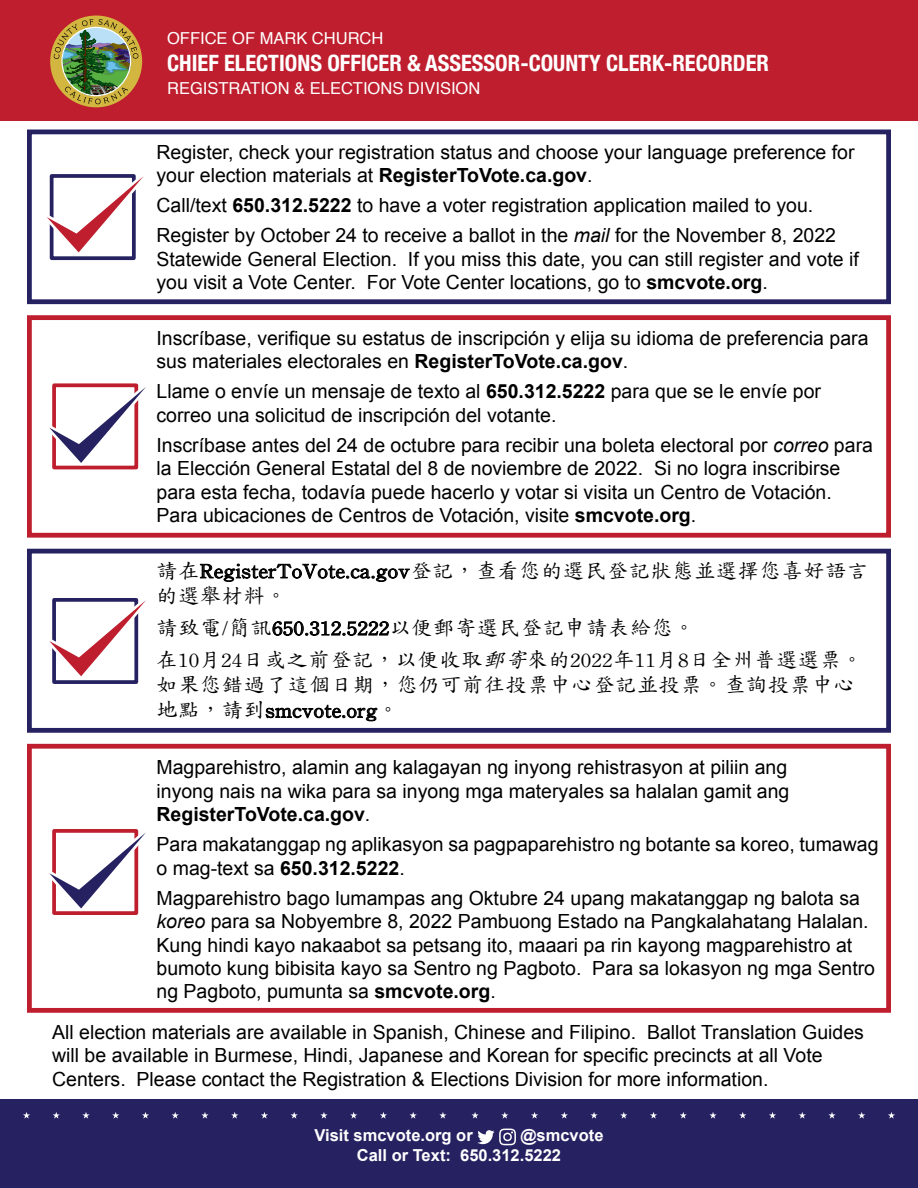
<style>
.page{position:relative;width:918px;height:1188px;background:#fff}
.page>*{position:absolute;margin:0;border:0;box-sizing:border-box;transform-origin:0 0}
.t1{font:700 condensed 22.5px "Helvetica Neue";color:#fff}
.t2{font:21px/25.2px "DF Kai Shu SB Estd BF";letter-spacing:.04em;color:#000}
.t3{font:19.5px/23.4px "Arial";color:#000}
.t4{font:700 16.5px/19.8px "Arial";color:#fff}
.t5{font:16.5px "Helvetica";color:#fff}
.s1{font-weight:700}
.s2{font-style:italic}
</style>
<div class="page">
<div style="left:0;top:0;width:918px;height:122px;background:#be1e2d"></div>
<div style="left:0;top:1099px;width:918px;height:89px;background:#262262"></div>
<svg style="left:23px;top:1112px;width:7px;height:7px"></svg>
<svg style="left:53px;top:1112px;width:7px;height:7px"></svg>
<svg style="left:82px;top:1112px;width:8px;height:7px"></svg>
<svg style="left:112px;top:1112px;width:7px;height:7px"></svg>
<svg style="left:142px;top:1112px;width:7px;height:7px"></svg>
<svg style="left:172px;top:1112px;width:7px;height:7px"></svg>
<svg style="left:201px;top:1112px;width:8px;height:7px"></svg>
<svg style="left:231px;top:1112px;width:7px;height:7px"></svg>
<svg style="left:261px;top:1112px;width:7px;height:7px"></svg>
<svg style="left:291px;top:1112px;width:7px;height:7px"></svg>
<svg style="left:320px;top:1112px;width:8px;height:7px"></svg>
<svg style="left:350px;top:1112px;width:7px;height:7px"></svg>
<svg style="left:380px;top:1112px;width:7px;height:7px"></svg>
<svg style="left:410px;top:1112px;width:7px;height:7px"></svg>
<svg style="left:439px;top:1112px;width:7px;height:7px"></svg>
<svg style="left:472px;top:1112px;width:7px;height:7px"></svg>
<svg style="left:501px;top:1112px;width:7px;height:7px"></svg>
<svg style="left:531px;top:1112px;width:7px;height:7px"></svg>
<svg style="left:561px;top:1112px;width:7px;height:7px"></svg>
<svg style="left:590px;top:1112px;width:8px;height:7px"></svg>
<svg style="left:620px;top:1112px;width:7px;height:7px"></svg>
<svg style="left:650px;top:1112px;width:7px;height:7px"></svg>
<svg style="left:680px;top:1112px;width:7px;height:7px"></svg>
<svg style="left:709px;top:1112px;width:8px;height:7px"></svg>
<svg style="left:739px;top:1112px;width:7px;height:7px"></svg>
<svg style="left:769px;top:1112px;width:7px;height:7px"></svg>
<svg style="left:799px;top:1112px;width:7px;height:7px"></svg>
<svg style="left:828px;top:1112px;width:8px;height:7px"></svg>
<svg style="left:858px;top:1112px;width:7px;height:7px"></svg>
<svg style="left:888px;top:1112px;width:7px;height:7px"></svg>
<svg style="left:477px;top:1129px;width:39px;height:16px"></svg>
<img style="left:50px;top:16px;width:92px;height:91px">
<div style="left:27px;top:130px;width:864px;height:174px;border:5px solid #262262"></div>
<div style="left:50px;top:174px;width:86px;height:86px;border:4px solid #262262"></div>
<svg style="left:47px;top:174px;width:97px;height:81px"></svg>
<div style="left:27px;top:549px;width:864px;height:184px;border:5px solid #262262"></div>
<div style="left:52px;top:598px;width:86px;height:86px;border:4px solid #262262"></div>
<svg style="left:49px;top:598px;width:97px;height:81px"></svg>
<div style="left:27px;top:744px;width:864px;height:269px;border:5px solid #be1e2d"></div>
<svg style="left:52px;top:829px;width:86px;height:86px"></svg>
<svg style="left:49px;top:830px;width:97px;height:81px"></svg>
<div style="left:27px;top:315px;width:864px;height:223px;border:5px solid #be1e2d"></div>
<svg style="left:52px;top:383px;width:86px;height:86px"></svg>
<svg style="left:49px;top:384px;width:97px;height:82px"></svg>
<p class="t5" style="left:167px;top:26px;width:218px">OFFICE OF MARK CHURCH</p>
<p class="t1" style="left:167px;top:45px;width:603px">CHIEF ELECTIONS OFFICER &amp; ASSESSOR-COUNTY CLERK-RECORDER</p>
<p class="t5" style="left:167px;top:75px;width:315px">REGISTRATION &amp; ELECTIONS DIVISION</p>
<p class="t3" style="left:157px;top:140px;width:700px">Register, check your registration status and choose your language preference for your election materials at <span class="s1">RegisterToVote.ca.gov</span>.</p>
<p class="t3" style="left:157px;top:191px;width:681px;line-height:30.2px">Call/text <span class="s1">650.312.5222</span> to have a voter registration application mailed to you.<br>Register by October 24 to receive a ballot in the <span class="s2">mail</span> for the November 8, 2022</p>
<p class="t3" style="left:157px;top:247px;width:704px">Statewide General Election. If you miss this date, you can still register and vote if you visit a Vote Center. For Vote Center locations, go to <span class="s1">smcvote.org</span>.</p>
<p class="t3" style="left:157px;top:327px;width:714px">Inscríbase, verifique su estatus de inscripción y elija su idioma de preferencia para sus materiales electorales en <span class="s1">RegisterToVote.ca.gov</span>.</p>
<p class="t3" style="left:157px;top:380px;width:666px">Llame o envíe un mensaje de texto al <span class="s1">650.312.5222</span> para que se le envíe por correo una solicitud de inscripción del votante.</p>
<p class="t3" style="left:157px;top:434px;width:718px">Inscríbase antes del 24 de octubre para recibir una boleta electoral por <span class="s2">correo</span> para la Elección General Estatal del 8 de noviembre de 2022. Si no logra inscribirse para esta fecha, todavía puede hacerlo y votar si visita un Centro de Votación.<br>Para ubicaciones de Centros de Votación, visite <span class="s1">smcvote.org</span>.</p>
<p class="t2" style="left:157px;top:558px;width:713px">請在RegisterToVote.ca.gov登記，查看您的選民登記狀態並選擇您喜好語言的選舉材料。</p>
<p class="t2" style="left:157px;top:612px;width:708px;line-height:32px">請致電/簡訊650.312.5222以便郵寄選民登記申請表給您。<br>在10月24日或之前登記，以便收取<span class="s2">郵寄</span>來的2022年11月8日全州普選選票。</p>
<p class="t2" style="left:157px;top:672px;width:700px">如果您錯過了這個日期，您仍可前往投票中心登記並投票。查詢投票中心地點，請到smcvote.org。</p>
<p class="t3" style="left:157px;top:756px;width:634px;text-align:justify">Magparehistro, alamin ang kalagayan ng inyong rehistrasyon at piliin ang inyong nais na wika para sa inyong mga materyales sa halalan gamit ang <span class="s1">RegisterToVote.ca.gov</span>.</p>
<p class="t3" style="left:157px;top:833px;width:723px">Para makatanggap ng aplikasyon sa pagpaparehistro ng botante sa koreo, tumawag o mag-text sa <span class="s1">650.312.5222</span>.</p>
<p class="t3" style="left:157px;top:886px;width:720px">Magparehistro bago lumampas ang Oktubre 24 upang makatanggap ng balota sa <span class="s2">koreo</span> para sa Nobyembre 8, 2022 Pambuong Estado na Pangkalahatang Halalan.<br>Kung hindi kayo nakaabot sa petsang ito, maaari pa rin kayong magparehistro at bumoto kung bibisita kayo sa Sentro ng Pagboto. Para sa lokasyon ng mga Sentro ng Pagboto, pumunta sa <span class="s1">smcvote.org</span>.</p>
<p class="t3" style="left:52px;top:1020px;width:813px">All election materials are available in Spanish, Chinese and Filipino. Ballot Translation Guides will be available in Burmese, Hindi, Japanese and Korean for specific precincts at all Vote<br>Centers. Please contact the Registration &amp; Elections Division for more information.</p>
<p class="t4" style="left:357px;top:1126px;width:248px;text-indent:164px">@smcvote<br>Call or Text: 650.312.5222</p>
<p class="t4" style="left:314px;top:1126px;width:160px">Visit smcvote.org or</p>
</div>
